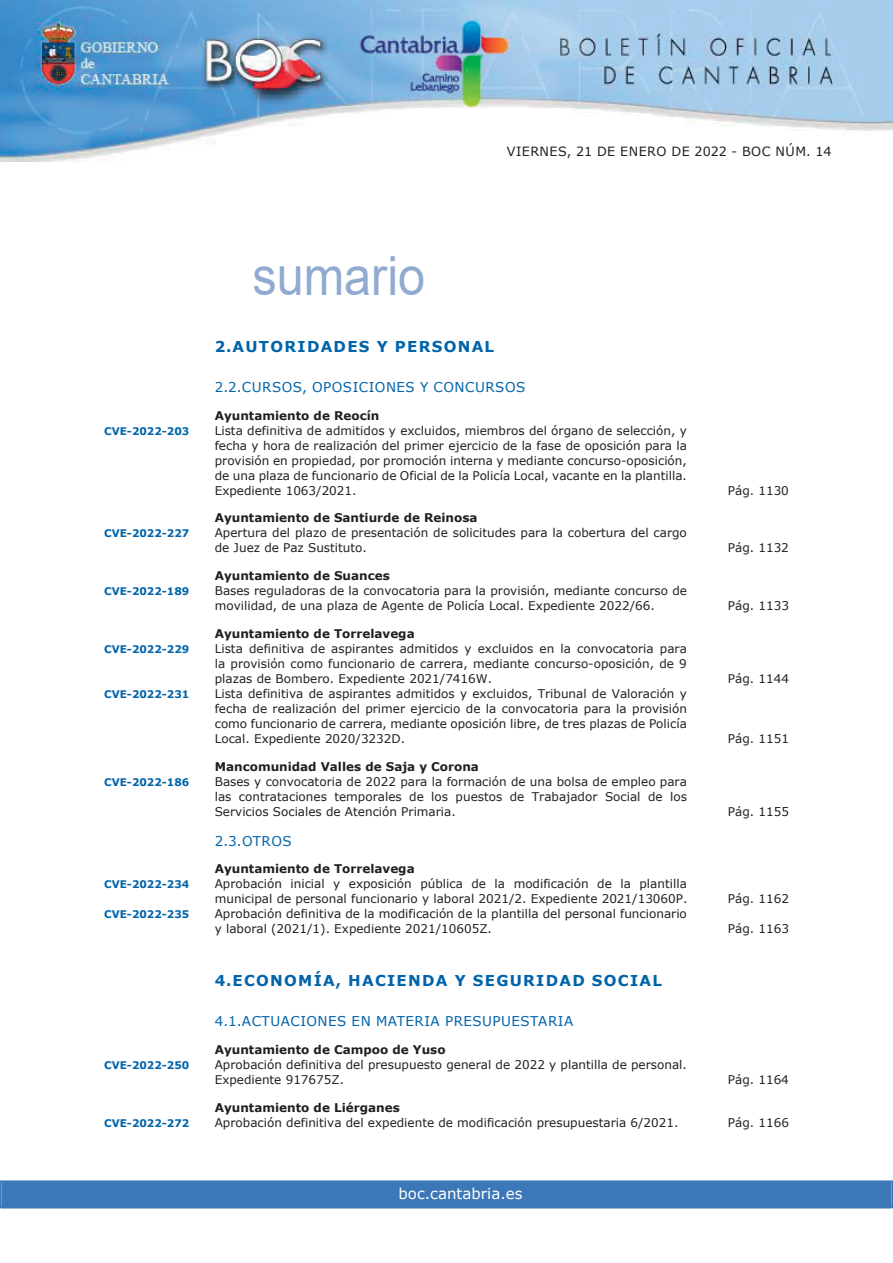
<style>
.page{position:relative;width:893px;height:1263px;background:#fff}
.page>*{position:absolute;margin:0;border:0;box-sizing:border-box;transform-origin:0 0}
.t1{font:54px "Arial";color:#90aad1;scale:.9 1}
.t2{font:700 15px "Verdana";letter-spacing:.085em;color:#0064aa}
.t3{font:15px "Verdana";color:#fff}
.t4{font:13.5px "Verdana";letter-spacing:.035em;color:#0064aa}
.t5{font:12.75px "Verdana";letter-spacing:.035em;color:#231f20}
.t6{font:12px/15px "Verdana";color:#231f20}
.t7{font:700 12px "Verdana";color:#231f20}
.t8{font:700 10.5px "Verdana";color:#0064aa}
</style>
<div class="page">
<img style="left:0;top:0;width:893px;height:161px">
<div style="left:2px;top:1181px;width:889px;height:27px;background:#3c78b7"></div>
<div style="left:0;top:1180px;width:893px;height:28px;border:2px solid #3c78b7"></div>
<h1 class="t1" style="left:252px;top:246px;width:194px">sumario</h1>
<p class="t5" style="left:507px;top:143px;width:326px">VIERNES, 21 DE ENERO DE 2022 - BOC NÚM. 14</p>
<p class="t2" style="left:215px;top:337px;width:281px">2.AUTORIDADES Y PERSONAL</p>
<p class="t4" style="left:215px;top:378px;width:312px">2.2.CURSOS, OPOSICIONES Y CONCURSOS</p>
<p class="t7" style="left:215px;top:408px;width:166px">Ayuntamiento de Reocín</p>
<p class="t8" style="left:104px;top:424px;width:87px">CVE-2022-203</p>
<p class="t6" style="left:215px;top:422px;width:474px;text-align:justify">Lista definitiva de admitidos y excluidos, miembros del órgano de selección, y fecha y hora de realización del primer ejercicio de la fase de oposición para la provisión en propiedad, por promoción interna y mediante concurso-oposición, de una plaza de funcionario de Oficial de la Policía Local, vacante en la plantilla.<br>Expediente 1063/2021.</p>
<p class="t7" style="left:215px;top:510px;width:264px">Ayuntamiento de Santiurde de Reinosa</p>
<p class="t8" style="left:104px;top:527px;width:87px">CVE-2022-227</p>
<p class="t6" style="left:215px;top:525px;width:474px">Apertura del plazo de presentación de solicitudes para la cobertura del cargo de Juez de Paz Sustituto.</p>
<p class="t7" style="left:215px;top:568px;width:177px">Ayuntamiento de Suances</p>
<p class="t8" style="left:104px;top:585px;width:87px">CVE-2022-189</p>
<p class="t6" style="left:215px;top:583px;width:474px">Bases reguladoras de la convocatoria para la provisión, mediante concurso de movilidad, de una plaza de Agente de Policía Local. Expediente 2022/66.</p>
<p class="t7" style="left:215px;top:626px;width:201px">Ayuntamiento de Torrelavega</p>
<p class="t8" style="left:104px;top:643px;width:87px">CVE-2022-229</p>
<p class="t6" style="left:215px;top:641px;width:474px;text-align:justify">Lista definitiva de aspirantes admitidos y excluidos en la convocatoria para la provisión como funcionario de carrera, mediante concurso-oposición, de 9 plazas de Bombero. Expediente 2021/7416W.</p>
<p class="t8" style="left:104px;top:688px;width:87px">CVE-2022-231</p>
<p class="t6" style="left:215px;top:686px;width:474px;text-align:justify">Lista definitiva de aspirantes admitidos y excluidos, Tribunal de Valoración y fecha de realización del primer ejercicio de la convocatoria para la provisión como funcionario de carrera, mediante oposición libre, de tres plazas de Policía Local. Expediente 2020/3232D.</p>
<p class="t7" style="left:215px;top:759px;width:266px">Mancomunidad Valles de Saja y Corona</p>
<p class="t8" style="left:104px;top:775px;width:87px">CVE-2022-186</p>
<p class="t6" style="left:215px;top:774px;width:474px;text-align:justify">Bases y convocatoria de 2022 para la formación de una bolsa de empleo para las contrataciones temporales de los puestos de Trabajador Social de los Servicios Sociales de Atención Primaria.</p>
<p class="t4" style="left:215px;top:832px;width:78px">2.3.OTROS</p>
<p class="t7" style="left:215px;top:861px;width:201px">Ayuntamiento de Torrelavega</p>
<p class="t8" style="left:104px;top:878px;width:87px">CVE-2022-234</p>
<p class="t6" style="left:215px;top:876px;width:474px">Aprobación inicial y exposición pública de la modificación de la plantilla municipal de personal funcionario y laboral 2021/2. Expediente 2021/13060P.</p>
<p class="t8" style="left:104px;top:908px;width:87px">CVE-2022-235</p>
<p class="t6" style="left:215px;top:906px;width:474px">Aprobación definitiva de la modificación de la plantilla del personal funcionario y laboral (2021/1). Expediente 2021/10605Z.</p>
<p class="t2" style="left:215px;top:971px;width:449px">4.ECONOMÍA, HACIENDA Y SEGURIDAD SOCIAL</p>
<p class="t4" style="left:215px;top:1013px;width:360px">4.1.ACTUACIONES EN MATERIA PRESUPUESTARIA</p>
<p class="t7" style="left:215px;top:1042px;width:232px">Ayuntamiento de Campoo de Yuso</p>
<p class="t8" style="left:104px;top:1058px;width:87px">CVE-2022-250</p>
<p class="t6" style="left:215px;top:1057px;width:474px">Aprobación definitiva del presupuesto general de 2022 y plantilla de personal.<br>Expediente 917675Z.</p>
<p class="t7" style="left:215px;top:1100px;width:187px">Ayuntamiento de Liérganes</p>
<p class="t6" style="left:728px;top:482px;width:63px">Pág. 1130</p>
<p class="t6" style="left:728px;top:540px;width:63px">Pág. 1132</p>
<p class="t6" style="left:728px;top:598px;width:63px">Pág. 1133</p>
<p class="t6" style="left:728px;top:671px;width:63px">Pág. 1144</p>
<p class="t6" style="left:728px;top:731px;width:63px">Pág. 1151</p>
<p class="t6" style="left:728px;top:804px;width:63px">Pág. 1155</p>
<p class="t6" style="left:728px;top:891px;width:63px">Pág. 1162</p>
<p class="t6" style="left:728px;top:921px;width:63px">Pág. 1163</p>
<p class="t6" style="left:728px;top:1072px;width:63px">Pág. 1164</p>
<p class="t8" style="left:104px;top:1116px;width:87px">CVE-2022-272</p>
<p class="t6" style="left:215px;top:1114px;width:465px">Aprobación definitiva del expediente de modificación presupuestaria 6/2021.</p>
<p class="t6" style="left:728px;top:1114px;width:63px">Pág. 1166</p>
<p class="t3" style="left:398px;top:1184px;width:126px">boc.cantabria.es</p>
</div>
